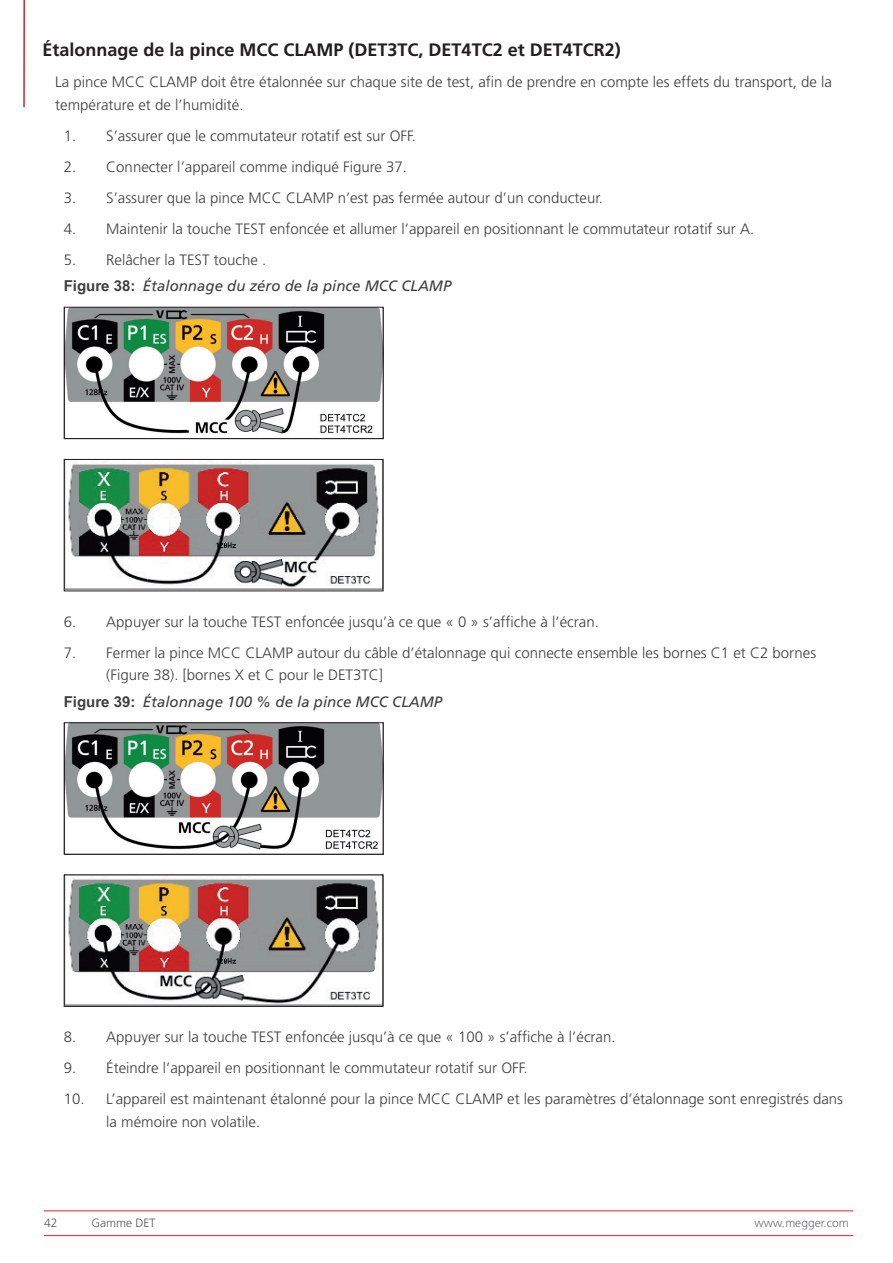
<style>
.page{position:relative;width:893px;height:1263px;background:#fff}
.page>*{position:absolute;margin:0;border:0;box-sizing:border-box;transform-origin:0 0}
.t1{font:700 18px "Frutiger LT Pro";color:#231f20}
.t2{font:300 15px/22.5px "Frutiger LT Pro";color:#3e3e3f}
.t3{font:italic 15px/26.5px "Frutiger LT Pro";color:#3e3e3f}
.t4{font:300 12px "Frutiger LT Pro";color:#6c6d70}
.t5{font:300 12px "Frutiger LT Pro";color:#57585a}
.s1{font-weight:300;font-style:normal}
.s2{font-family:"Arial Unicode MS";font-weight:700;font-style:normal}
</style>
<div class="page">
<hr style="left:44px;top:1210px;width:809px;height:1px;background:#ee1d23">
<hr style="left:44px;top:1235px;width:809px;height:1px;background:#ee1d23">
<hr style="left:23px;top:0;width:2px;height:107px;background:#d1232a">
<img style="left:66px;top:309px;width:315px;height:125px">
<div style="left:64px;top:307px;width:319px;height:132px;border:1px solid #231f20"></div>
<img style="left:66px;top:461px;width:315px;height:128px">
<div style="left:64px;top:459px;width:319px;height:132px;border:1px solid #231f20"></div>
<img style="left:66px;top:724px;width:315px;height:126px">
<div style="left:64px;top:722px;width:319px;height:132px;border:1px solid #231f20"></div>
<img style="left:66px;top:876px;width:315px;height:129px">
<div style="left:64px;top:874px;width:319px;height:133px;border:1px solid #231f20"></div>
<p class="t1" style="left:43px;top:39px;width:580px">Étalonnage de la pince MCC CLAMP (DET3TC, DET4TC2 et DET4TCR2)</p>
<p class="t2" style="left:55px;top:71px;width:778px">La pince MCC CLAMP doit être étalonnée sur chaque site de test, afin de prendre en compte les effets du transport, de la température et de l’humidité.</p>
<p class="t2" style="left:64px;top:124px;width:354px">1. S’assurer que le commutateur rotatif est sur OFF.</p>
<p class="t2" style="left:64px;top:155px;width:345px">2. Connecter l’appareil comme indiqué Figure 37.</p>
<p class="t2" style="left:64px;top:186px;width:541px">3. S’assurer que la pince MCC CLAMP n’est pas fermée autour d’un conducteur.</p>
<p class="t2" style="left:64px;top:217px;width:692px">4. Maintenir la touche TEST enfoncée et allumer l’appareil en positionnant le commutateur rotatif sur A.</p>
<p class="t3" style="left:64px;top:246px;width:389px"><span class="s1">5. Relâcher la TEST touche .<br></span><span class="s2">Figure 38:</span> Étalonnage du zéro de la pince MCC CLAMP</p>
<p class="t2" style="left:64px;top:610px;width:537px">6. Appuyer sur la touche TEST enfoncée jusqu’à ce que « 0 » s’affiche à l’écran.</p>
<p class="t2" style="left:106px;top:641px;width:711px;text-indent:-43px">7. Fermer la pince MCC CLAMP autour du câble d’étalonnage qui connecte ensemble les bornes C1 et C2 bornes (Figure 38). [bornes X et C pour le DET3TC]</p>
<p class="t3" style="left:64px;top:688px;width:380px"><span class="s2">Figure 39:</span> Étalonnage 100 % de la pince MCC CLAMP</p>
<p class="t2" style="left:64px;top:1026px;width:553px">8. Appuyer sur la touche TEST enfoncée jusqu’à ce que « 100 » s’affiche à l’écran.</p>
<p class="t2" style="left:64px;top:1057px;width:465px">9. Éteindre l’appareil en positionnant le commutateur rotatif sur OFF.</p>
<p class="t2" style="left:106px;top:1088px;width:738px;text-indent:-43px">10. L’appareil est maintenant étalonné pour la pince MCC CLAMP et les paramètres d’étalonnage sont enregistrés dans la mémoire non volatile.</p>
<p class="t5" style="left:44px;top:1216px;width:15px">42</p>
<p class="t5" style="left:92px;top:1216px;width:65px">Gamme DET</p>
<p class="t4" style="left:755px;top:1216px;width:96px">www.megger.com</p>
</div>
